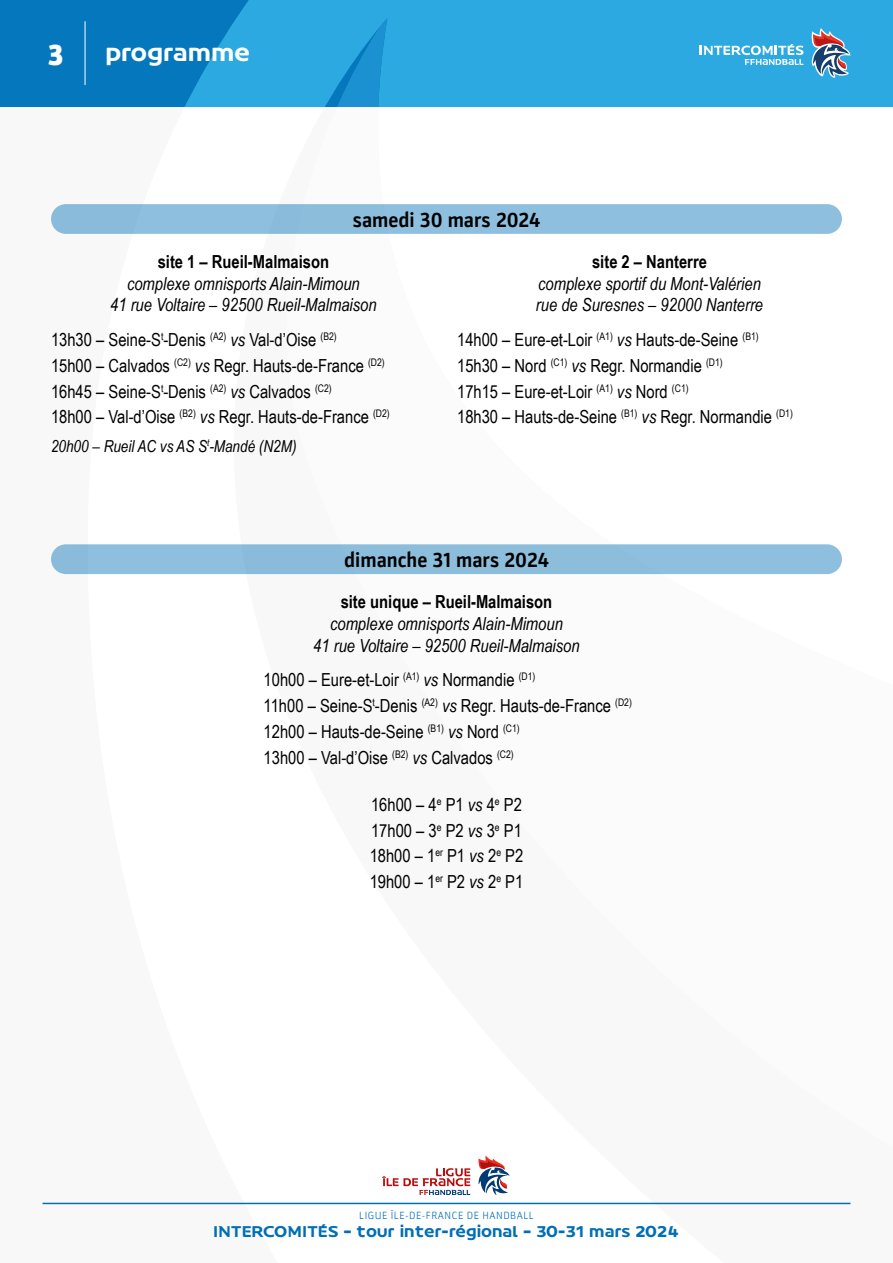
<style>
.page{position:relative;width:893px;height:1263px;background:#fff}
.page>*{position:absolute;margin:0;border:0;box-sizing:border-box;transform-origin:0 0}
.t1{font:900 30px "Parka";color:#fff}
.t2{font:22.5px "FF Hand V";color:#fff}
.t3{font:700 21px "Parka";color:#000}
.t4{font:18px/25.8px "Arial Narrow";color:#000}
.t5{font:italic 18px/21.6px "Arial Narrow";color:#000;text-align:center}
.t6{font:700 18px "Arial Narrow";color:#000}
.t7{font:italic 16.5px "Arial Narrow";color:#000}
.t8{font:15px "FF Hand V";color:#006fb4}
.t9{font:300 10.5px "Parka";letter-spacing:.05em;color:#006fb4}
.s1{font-style:italic}
</style>
<div class="page">
<svg style="left:0;top:0;width:893px;height:106px;background:#229bd7"></svg>
<hr style="left:85px;top:21px;width:1px;height:64px;background:#fff">
<svg style="left:811px;top:28px;width:39px;height:50px;background:#7391b0"></svg>
<svg style="left:700px;top:44px;width:103px;height:21px"></svg>
<hr style="left:43px;top:1203px;width:807px;height:1px;background:#006fb4">
<svg style="left:478px;top:1155px;width:32px;height:40px"></svg>
<svg style="left:382px;top:1168px;width:88px;height:27px"></svg>
<div style="left:51px;top:204px;width:791px;height:30px;background:#8fbfde;border-radius:15px"></div>
<div style="left:51px;top:544px;width:791px;height:30px;background:#8cbddb;border-radius:15px"></div>
<h1 class="t1" style="left:48px;top:37px;width:17px">3</h1>
<p class="t2" style="left:106px;top:38px;width:146px">programme</p>
<p class="t3" style="left:353px;top:208px;width:189px">samedi 30 mars 2024</p>
<p class="t6" style="left:158px;top:248px;width:173px">site 1 – Rueil-Malmaison</p>
<p class="t5" style="left:110px;top:272px;width:268px">complexe omnisports Alain-Mimoun<br>41 rue Voltaire – 92500 Rueil-Malmaison</p>
<p class="t4" style="left:51px;top:326px;width:340px">13h30 – Seine-S<sup>t</sup>-Denis <sup>(A2)</sup> <span class="s1">vs</span> Val-d’Oise <sup>(B2)<br></sup>15h00 – Calvados <sup>(C2)</sup> <span class="s1">vs</span> Regr. Hauts-de-France <sup>(D2)<br></sup>16h45 – Seine-S<sup>t</sup>-Denis <sup>(A2)</sup> <span class="s1">vs</span> Calvados <sup>(C2)<br></sup>18h00 – Val-d’Oise <sup>(B2)</sup> <span class="s1">vs</span> Regr. Hauts-de-France <sup>(D2)</sup></p>
<p class="t7" style="left:51px;top:434px;width:247px">20h00 – Rueil AC vs AS S<sup>t</sup>-Mandé (N2M)</p>
<p class="t6" style="left:592px;top:248px;width:116px">site 2 – Nanterre</p>
<p class="t5" style="left:536px;top:272px;width:229px;text-align:left">complexe sportif du Mont-Valérien rue de Suresnes – 92000 Nanterre</p>
<p class="t4" style="left:457px;top:326px;width:337px">14h00 – Eure-et-Loir <sup>(A1)</sup> <span class="s1">vs</span> Hauts-de-Seine <sup>(B1)<br></sup>15h30 – Nord <sup>(C1)</sup> <span class="s1">vs</span> Regr. Normandie <sup>(D1)<br></sup>17h15 – Eure-et-Loir <sup>(A1)</sup> <span class="s1">vs</span> Nord <sup>(C1)<br></sup>18h30 – Hauts-de-Seine <sup>(B1)</sup> <span class="s1">vs</span> Regr. Normandie <sup>(D1)</sup></p>
<p class="t3" style="left:344px;top:548px;width:206px">dimanche 31 mars 2024</p>
<p class="t6" style="left:341px;top:588px;width:213px">site unique – Rueil-Malmaison</p>
<p class="t5" style="left:313px;top:613px;width:268px">complexe omnisports Alain-Mimoun<br>41 rue Voltaire – 92500 Rueil-Malmaison</p>
<p class="t4" style="left:264px;top:666px;width:370px">10h00 – Eure-et-Loir <sup>(A1)</sup> <span class="s1">vs</span> Normandie <sup>(D1)<br></sup>11h00 – Seine-S<sup>t</sup>-Denis <sup>(A2)</sup> <span class="s1">vs</span> Regr. Hauts-de-France <sup>(D2)<br></sup>12h00 – Hauts-de-Seine <sup>(B1)</sup> <span class="s1">vs</span> Nord <sup>(C1)<br></sup>13h00 – Val-d’Oise <sup>(B2)</sup> <span class="s1">vs</span> Calvados <sup>(C2)</sup></p>
<p class="t4" style="left:370px;top:791px;width:155px;text-align:justify">16h00 – 4<sup>e</sup> P1 <span class="s1">vs</span> 4<sup>e</sup> P2<br>17h00 – 3<sup>e</sup> P2 <span class="s1">vs</span> 3<sup>e</sup> P1<br>18h00 – 1<sup>er</sup> P1 <span class="s1">vs</span> 2<sup>e</sup> P2<br>19h00 – 1<sup>er</sup> P2 <span class="s1">vs</span> 2<sup>e</sup> P1</p>
<p class="t9" style="left:359px;top:1210px;width:176px">LIGUE ÎLE-DE-FRANCE DE HANDBALL</p>
<p class="t8" style="left:214px;top:1222px;width:467px">INTERCOMITÉS – tour inter-régional – 30-31 mars 2024</p>
</div>
